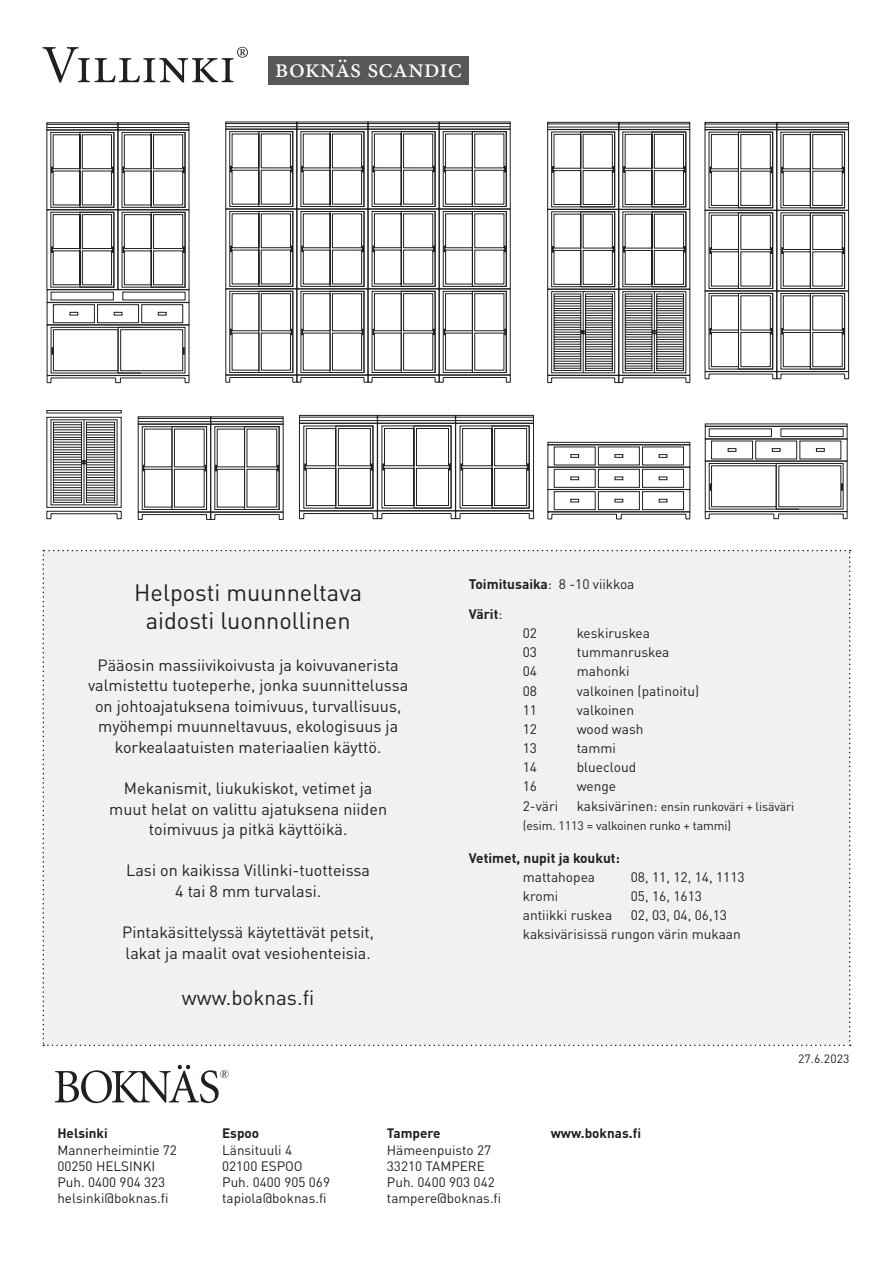
<style>
.page{position:relative;width:893px;height:1263px;background:#fff}
.page>*{position:absolute;margin:0;border:0;box-sizing:border-box;transform-origin:0 0}
.t1{font:27.15px "Minion Pro";color:#fff}
.t2{font:23.55px/28.2px "DINOT";color:#231f20;text-align:center}
.t3{font:20.55px "DINOT";color:#231f20}
.t4{font:16.2px/20.5px "DINOT";color:#231f20;text-align:center}
.t5{font:13.65px/19.2px "DINOT";color:#231f20}
.t6{font:700 13.65px "DINOT";color:#231f20}
.t7{font:13.5px/16.2px "DINOT";color:#231f20}
.t8{font:700 13.5px "DINOT";color:#231f20}
.t9{font:12.3px/19.2px "DINOT";letter-spacing:-.01em;color:#231f20}
.t10{font:12px "DINOT";letter-spacing:.01em;color:#231f20}
.s1{font-weight:400}
.s2{font-size:13.65px}
</style>
<div class="page">
<div style="left:43px;top:550px;width:808px;height:496px;background:#f0f1f2"></div>
<div style="left:705px;top:426px;width:142px;height:13px;border:1px solid #231f20"></div>
<svg style="left:705px;top:428px;width:143px;height:91px"></svg>
<svg style="left:47px;top:417px;width:75px;height:102px"></svg>
<div style="left:47px;top:410px;width:74px;height:3px;border:1px solid #231f20"></div>
<div style="left:297px;top:209px;width:71px;height:80px;border:1px solid #231f20"></div>
<div style="left:226px;top:209px;width:71px;height:80px;border:1px solid #231f20"></div>
<div style="left:230px;top:291px;width:63px;height:82px;border:1px solid #231f20"></div>
<div style="left:301px;top:291px;width:63px;height:82px;border:1px solid #231f20"></div>
<div style="left:439px;top:209px;width:71px;height:80px;border:1px solid #231f20"></div>
<div style="left:368px;top:209px;width:71px;height:80px;border:1px solid #231f20"></div>
<svg style="left:226px;top:122px;width:284px;height:165px"></svg>
<hr style="left:368px;top:126px;width:71px;height:1px;background:#231f20">
<div style="left:372px;top:291px;width:63px;height:82px;border:1px solid #231f20"></div>
<svg style="left:226px;top:293px;width:285px;height:90px"></svg>
<div style="left:472px;top:291px;width:34px;height:82px;border:1px solid #231f20"></div>
<div style="left:443px;top:291px;width:63px;height:82px;border:1px solid #231f20"></div>
<div style="left:439px;top:289px;width:71px;height:86px;border:1px solid #231f20"></div>
<svg style="left:299px;top:415px;width:235px;height:104px"></svg>
<div style="left:304px;top:426px;width:69px;height:82px;border:1px solid #231f20"></div>
<div style="left:299px;top:423px;width:78px;height:88px;border:1px solid #231f20"></div>
<svg style="left:705px;top:122px;width:144px;height:258px"></svg>
<div style="left:709px;top:293px;width:64px;height:76px;border:1px solid #231f20"></div>
<div style="left:705px;top:291px;width:72px;height:80px;border:1px solid #231f20"></div>
<svg style="left:138px;top:417px;width:146px;height:103px"></svg>
<div style="left:244px;top:427px;width:35px;height:83px;border:1px solid #231f20"></div>
<div style="left:215px;top:426px;width:64px;height:84px;border:1px solid #231f20"></div>
<div style="left:548px;top:442px;width:142px;height:3px;border:1px solid #231f20"></div>
<svg style="left:548px;top:445px;width:143px;height:75px"></svg>
<svg style="left:547px;top:122px;width:144px;height:261px"></svg>
<svg style="left:47px;top:123px;width:143px;height:260px"></svg>
<svg style="left:54px;top:1064px;width:174px;height:40px"></svg>
<div style="left:268px;top:56px;width:200px;height:29px;background:#57585a"></div>
<svg style="left:43px;top:47px;width:205px;height:36px"></svg>
<h1 class="t1" style="left:275px;top:50px;width:189px">boknäs scandic</h1>
<h2 class="t2" style="left:134px;top:577px;width:229px">Helposti muunneltava aidosti luonnollinen</h2>
<p class="t4" style="left:88px;top:654px;width:322px">Pääosin massiivikoivusta ja koivuvanerista valmistettu tuoteperhe, jonka suunnittelussa on johtoajatuksena toimivuus, turvallisuus, myöhempi muunneltavuus, ekologisuus ja korkealaatuisten materiaalien käyttö.</p>
<p class="t4" style="left:109px;top:778px;width:279px">Mekanismit, liukukiskot, vetimet ja muut helat on valittu ajatuksena niiden toimivuus ja pitkä käyttöikä.</p>
<p class="t4" style="left:126px;top:860px;width:245px">Lasi on kaikissa Villinki-tuotteissa<br>4 tai 8 mm turvalasi.</p>
<p class="t4" style="left:122px;top:922px;width:253px;text-align:left">Pintakäsittelyssä käytettävät petsit, lakat ja maalit ovat vesiohenteisia.</p>
<p class="t3" style="left:182px;top:984px;width:134px">www.boknas.fi</p>
<p class="t6" style="left:469px;top:575px;width:167px">Toimitusaika<span class="s1">: 8 -10 viikkoa</span></p>
<p class="t6" style="left:469px;top:605px;width:35px">Värit<span class="s1">:</span></p>
<p class="t5" style="left:523px;top:623px;width:16px">02</p>
<p class="t5" style="left:577px;top:623px;width:75px">keskiruskea</p>
<p class="t5" style="left:523px;top:642px;width:16px">03</p>
<p class="t5" style="left:577px;top:642px;width:94px">tummanruskea</p>
<p class="t5" style="left:523px;top:662px;width:16px">04</p>
<p class="t5" style="left:577px;top:662px;width:54px">mahonki</p>
<p class="t5" style="left:523px;top:681px;width:16px">08</p>
<p class="t5" style="left:577px;top:681px;width:124px">valkoinen (patinoitu)</p>
<p class="t5" style="left:523px;top:700px;width:16px">11</p>
<p class="t5" style="left:577px;top:700px;width:59px">valkoinen</p>
<p class="t5" style="left:523px;top:719px;width:16px">12</p>
<p class="t5" style="left:577px;top:719px;width:68px">wood wash</p>
<p class="t5" style="left:523px;top:738px;width:16px">13</p>
<p class="t5" style="left:577px;top:738px;width:41px">tammi</p>
<p class="t5" style="left:523px;top:757px;width:16px">14</p>
<p class="t5" style="left:577px;top:757px;width:61px">bluecloud</p>
<p class="t5" style="left:523px;top:777px;width:16px">16</p>
<p class="t5" style="left:577px;top:777px;width:41px">wenge</p>
<p class="t5" style="left:523px;top:796px;width:37px">2-väri</p>
<p class="t9" style="left:523px;top:796px;width:273px;text-indent:54px"><span class="s2">kaksivärinen:</span> ensin runkoväri + lisäväri (esim. 1113 = valkoinen runko + tammi)</p>
<p class="t6" style="left:469px;top:849px;width:153px">Vetimet, nupit ja koukut:</p>
<p class="t5" style="left:523px;top:867px;width:74px">mattahopea</p>
<p class="t5" style="left:631px;top:867px;width:115px">08, 11, 12, 14, 1113</p>
<p class="t5" style="left:523px;top:886px;width:37px">kromi</p>
<p class="t5" style="left:631px;top:886px;width:73px">05, 16, 1613</p>
<p class="t5" style="left:523px;top:905px;width:91px">antiikki ruskea</p>
<p class="t5" style="left:523px;top:905px;width:219px;text-indent:108px">02, 03, 04, 06,13 kaksivärisissä rungon värin mukaan</p>
<p class="t10" style="left:798px;top:1051px;width:53px">27.6.2023</p>
<p class="t8" style="left:57px;top:1125px;width:52px">Helsinki</p>
<p class="t7" style="left:57px;top:1141px;width:121px">Mannerheimintie 72<br>00250 HELSINKI<br>Puh. 0400 904 323 helsinki@boknas.fi</p>
<p class="t8" style="left:222px;top:1125px;width:39px">Espoo</p>
<p class="t7" style="left:222px;top:1141px;width:109px">Länsituuli 4<br>02100 ESPOO<br>Puh. 0400 905 069 tapiola@boknas.fi</p>
<p class="t8" style="left:387px;top:1125px;width:55px">Tampere</p>
<p class="t7" style="left:387px;top:1141px;width:116px">Hämeenpuisto 27<br>33210 TAMPERE<br>Puh. 0400 903 042 tampere@boknas.fi</p>
<p class="t8" style="left:551px;top:1124px;width:92px">www.boknas.fi</p>
</div>
